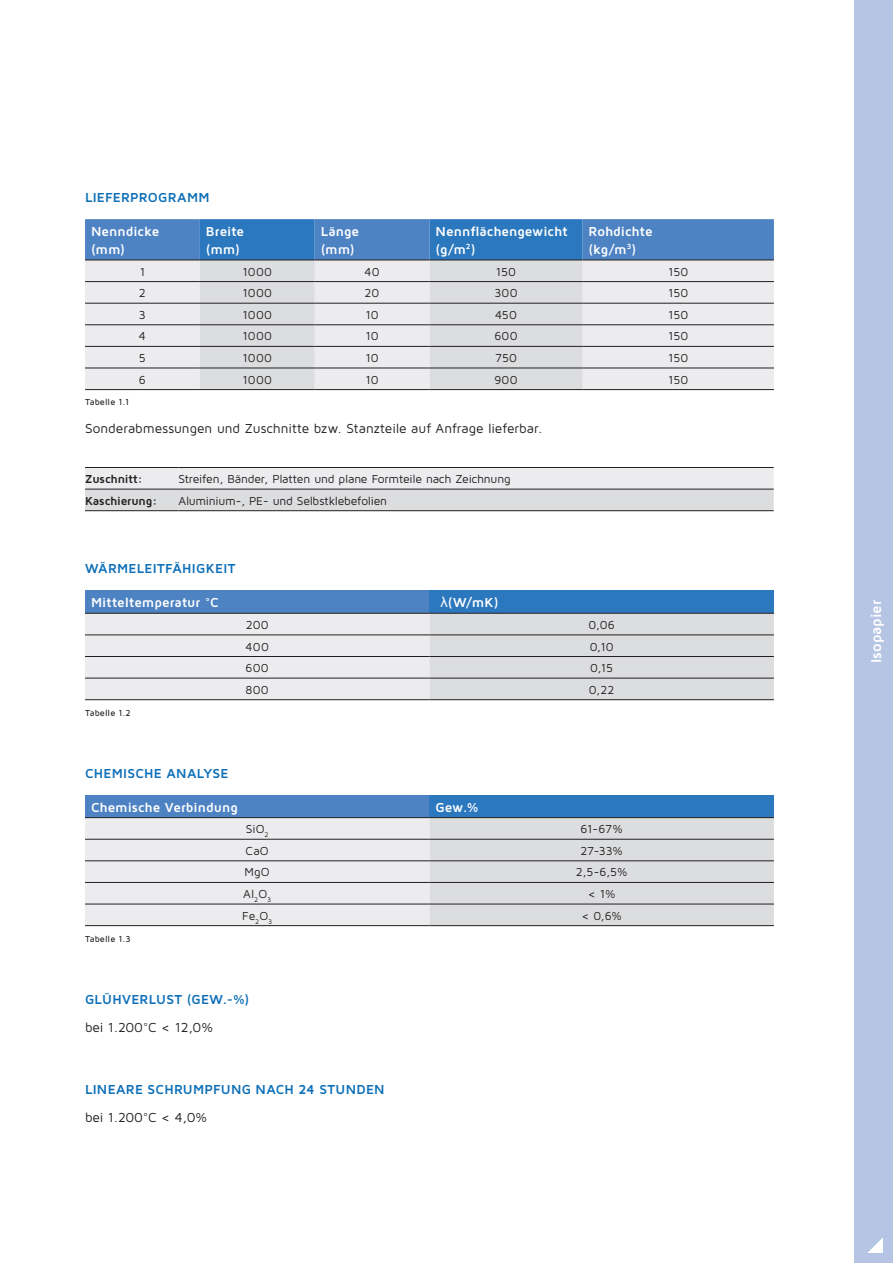
<style>
.page{position:relative;width:893px;height:1263px;background:#fff}
.page>*{position:absolute;margin:0;border:0;box-sizing:border-box;transform-origin:0 0}
.t1{font:700 15px "Maven Pro";color:#fff}
.t2{font:700 13.5px/18px "Maven Pro";color:#fff}
.t3{font:700 13.5px "Maven Pro";letter-spacing:.02em;color:#0c6fb8}
.t4{font:13.5px "Maven Pro";color:#231f20}
.t5{font:12px "Maven Pro";letter-spacing:-.01em;color:#231f20}
.t6{font:700 12px "Maven Pro";letter-spacing:-.01em;color:#231f20}
.t7{font:500 9px "Maven Pro";letter-spacing:.01em;color:#231f20}
.s1{font-family:"Verdana";font-weight:400}
</style>
<div class="page">
<svg style="left:85px;top:219px;width:689px;height:41px;background:#407dbf"></svg>
<div style="left:85px;top:261px;width:689px;height:128px;background:#ececee"></div>
<svg style="left:200px;top:261px;width:383px;height:128px;background:#dedfe1"></svg>
<hr style="left:85px;top:260px;width:115px;height:1px;background:#231f20">
<hr style="left:200px;top:260px;width:115px;height:1px;background:#231f20">
<hr style="left:315px;top:260px;width:114px;height:1px;background:#231f20">
<hr style="left:429px;top:260px;width:154px;height:1px;background:#231f20">
<hr style="left:583px;top:260px;width:191px;height:1px;background:#231f20">
<hr style="left:85px;top:281px;width:115px;height:1px;background:#231f20">
<hr style="left:200px;top:281px;width:115px;height:1px;background:#231f20">
<hr style="left:315px;top:281px;width:114px;height:1px;background:#231f20">
<hr style="left:429px;top:281px;width:154px;height:1px;background:#231f20">
<hr style="left:583px;top:281px;width:191px;height:1px;background:#231f20">
<hr style="left:85px;top:303px;width:115px;height:1px;background:#231f20">
<hr style="left:200px;top:303px;width:115px;height:1px;background:#231f20">
<hr style="left:315px;top:303px;width:114px;height:1px;background:#231f20">
<hr style="left:429px;top:303px;width:154px;height:1px;background:#231f20">
<hr style="left:583px;top:303px;width:191px;height:1px;background:#231f20">
<hr style="left:85px;top:324px;width:115px;height:1px;background:#231f20">
<hr style="left:200px;top:324px;width:115px;height:1px;background:#231f20">
<hr style="left:315px;top:324px;width:114px;height:1px;background:#231f20">
<hr style="left:429px;top:324px;width:154px;height:1px;background:#231f20">
<hr style="left:583px;top:324px;width:191px;height:1px;background:#231f20">
<hr style="left:85px;top:346px;width:115px;height:1px;background:#231f20">
<hr style="left:200px;top:346px;width:115px;height:1px;background:#231f20">
<hr style="left:315px;top:346px;width:114px;height:1px;background:#231f20">
<hr style="left:429px;top:346px;width:154px;height:1px;background:#231f20">
<hr style="left:583px;top:346px;width:191px;height:1px;background:#231f20">
<hr style="left:85px;top:368px;width:115px;height:1px;background:#231f20">
<hr style="left:200px;top:368px;width:115px;height:1px;background:#231f20">
<hr style="left:315px;top:368px;width:114px;height:1px;background:#231f20">
<hr style="left:429px;top:368px;width:154px;height:1px;background:#231f20">
<hr style="left:583px;top:368px;width:191px;height:1px;background:#231f20">
<hr style="left:85px;top:389px;width:115px;height:1px;background:#231f20">
<hr style="left:200px;top:389px;width:115px;height:1px;background:#231f20">
<hr style="left:315px;top:389px;width:114px;height:1px;background:#231f20">
<hr style="left:429px;top:389px;width:154px;height:1px;background:#231f20">
<hr style="left:583px;top:389px;width:191px;height:1px;background:#231f20">
<div style="left:85px;top:590px;width:344px;height:23px;background:#4d82c3"></div>
<div style="left:429px;top:590px;width:345px;height:23px;background:#2c78be"></div>
<svg style="left:85px;top:614px;width:689px;height:85px;background:#e1e2e4"></svg>
<hr style="left:85px;top:613px;width:344px;height:1px;background:#231f20">
<hr style="left:429px;top:613px;width:345px;height:1px;background:#231f20">
<hr style="left:85px;top:635px;width:344px;height:1px;background:#231f20">
<hr style="left:429px;top:635px;width:345px;height:1px;background:#231f20">
<hr style="left:85px;top:656px;width:344px;height:1px;background:#231f20">
<hr style="left:429px;top:656px;width:345px;height:1px;background:#231f20">
<hr style="left:85px;top:678px;width:344px;height:1px;background:#231f20">
<hr style="left:429px;top:678px;width:345px;height:1px;background:#231f20">
<hr style="left:85px;top:699px;width:344px;height:1px;background:#231f20">
<hr style="left:429px;top:699px;width:345px;height:1px;background:#231f20">
<div style="left:85px;top:795px;width:344px;height:23px;background:#4d82c3"></div>
<div style="left:429px;top:795px;width:345px;height:23px;background:#2c78be"></div>
<svg style="left:85px;top:818px;width:689px;height:107px;background:#e1e2e4"></svg>
<hr style="left:85px;top:817px;width:344px;height:1px;background:#231f20">
<hr style="left:429px;top:817px;width:345px;height:1px;background:#231f20">
<hr style="left:85px;top:839px;width:344px;height:1px;background:#231f20">
<hr style="left:429px;top:839px;width:345px;height:1px;background:#231f20">
<hr style="left:85px;top:860px;width:344px;height:1px;background:#231f20">
<hr style="left:429px;top:860px;width:345px;height:1px;background:#231f20">
<hr style="left:85px;top:882px;width:344px;height:1px;background:#231f20">
<hr style="left:429px;top:882px;width:345px;height:1px;background:#231f20">
<hr style="left:85px;top:904px;width:344px;height:1px;background:#231f20">
<hr style="left:429px;top:904px;width:345px;height:1px;background:#231f20">
<hr style="left:85px;top:925px;width:344px;height:1px;background:#231f20">
<hr style="left:429px;top:925px;width:345px;height:1px;background:#231f20">
<svg style="left:85px;top:468px;width:689px;height:42px;background:#e2e2e4"></svg>
<hr style="left:85px;top:467px;width:93px;height:1px;background:#231f20">
<hr style="left:178px;top:467px;width:596px;height:1px;background:#231f20">
<hr style="left:85px;top:489px;width:93px;height:1px;background:#231f20">
<hr style="left:178px;top:489px;width:596px;height:1px;background:#231f20">
<hr style="left:85px;top:510px;width:93px;height:1px;background:#231f20">
<hr style="left:178px;top:510px;width:596px;height:1px;background:#231f20">
<div style="left:855px;top:0;width:38px;height:1263px;background:#b6c5e4"></div>
<svg style="left:867px;top:1237px;width:16px;height:16px"></svg>
<p class="t3" style="left:85px;top:189px;width:126px">LIEFERPROGRAMM</p>
<p class="t2" style="left:91px;top:222px;width:70px">Nenndicke (mm)</p>
<p class="t2" style="left:206px;top:222px;width:40px">Breite (mm)</p>
<p class="t2" style="left:321px;top:222px;width:40px">Länge (mm)</p>
<p class="t2" style="left:435px;top:222px;width:134px">Nennflächengewicht (g/m<sup>2</sup>)</p>
<p class="t2" style="left:589px;top:222px;width:65px">Rohdichte (kg/m<sup>3</sup>)</p>
<p class="t5" style="left:140px;top:264px;width:7px">1</p>
<p class="t5" style="left:243px;top:264px;width:31px">1000</p>
<p class="t5" style="left:364px;top:264px;width:17px">40</p>
<p class="t5" style="left:496px;top:264px;width:22px">150</p>
<p class="t5" style="left:668px;top:264px;width:22px">150</p>
<p class="t5" style="left:139px;top:286px;width:8px">2</p>
<p class="t5" style="left:243px;top:286px;width:31px">1000</p>
<p class="t5" style="left:365px;top:286px;width:16px">20</p>
<p class="t5" style="left:494px;top:286px;width:25px">300</p>
<p class="t5" style="left:668px;top:286px;width:22px">150</p>
<p class="t5" style="left:139px;top:307px;width:8px">3</p>
<p class="t5" style="left:243px;top:307px;width:31px">1000</p>
<p class="t5" style="left:365px;top:307px;width:15px">10</p>
<p class="t5" style="left:495px;top:307px;width:23px">450</p>
<p class="t5" style="left:668px;top:307px;width:22px">150</p>
<p class="t5" style="left:139px;top:329px;width:9px">4</p>
<p class="t5" style="left:243px;top:329px;width:31px">1000</p>
<p class="t5" style="left:365px;top:329px;width:15px">10</p>
<p class="t5" style="left:494px;top:329px;width:25px">600</p>
<p class="t5" style="left:668px;top:329px;width:22px">150</p>
<p class="t5" style="left:139px;top:350px;width:9px">5</p>
<p class="t5" style="left:243px;top:350px;width:31px">1000</p>
<p class="t5" style="left:365px;top:350px;width:15px">10</p>
<p class="t5" style="left:495px;top:350px;width:23px">750</p>
<p class="t5" style="left:668px;top:350px;width:22px">150</p>
<p class="t5" style="left:139px;top:372px;width:8px">6</p>
<p class="t5" style="left:243px;top:372px;width:31px">1000</p>
<p class="t5" style="left:365px;top:372px;width:15px">10</p>
<p class="t5" style="left:494px;top:372px;width:25px">900</p>
<p class="t5" style="left:668px;top:372px;width:22px">150</p>
<p class="t7" style="left:85px;top:397px;width:46px">Tabelle 1.1</p>
<p class="t4" style="left:85px;top:420px;width:459px">Sonderabmessungen und Zuschnitte bzw. Stanzteile auf Anfrage lieferbar.</p>
<p class="t6" style="left:85px;top:471px;width:59px">Zuschnitt:</p>
<p class="t5" style="left:178px;top:471px;width:334px">Streifen, Bänder, Platten und plane Formteile nach Zeichnung</p>
<p class="t6" style="left:85px;top:493px;width:74px">Kaschierung:</p>
<p class="t5" style="left:178px;top:493px;width:210px">Aluminium-, PE- und Selbstklebefolien</p>
<p class="t3" style="left:85px;top:560px;width:152px">WÄRMELEITFÄHIGKEIT</p>
<p class="t2" style="left:91px;top:593px;width:129px">Mitteltemperatur °C</p>
<p class="t2" style="left:440px;top:593px;width:60px"><span class="s1">λ</span>(W/mK)</p>
<p class="t5" style="left:246px;top:617px;width:24px">200</p>
<p class="t5" style="left:588px;top:617px;width:28px">0,06</p>
<p class="t5" style="left:246px;top:639px;width:25px">400</p>
<p class="t5" style="left:590px;top:639px;width:25px">0,10</p>
<p class="t5" style="left:246px;top:660px;width:25px">600</p>
<p class="t5" style="left:590px;top:660px;width:24px">0,15</p>
<p class="t5" style="left:246px;top:682px;width:25px">800</p>
<p class="t5" style="left:589px;top:682px;width:27px">0,22</p>
<p class="t7" style="left:85px;top:707px;width:47px">Tabelle 1.2</p>
<p class="t3" style="left:85px;top:765px;width:145px">CHEMISCHE ANALYSE</p>
<p class="t2" style="left:91px;top:797px;width:148px">Chemische Verbindung</p>
<p class="t2" style="left:435px;top:797px;width:45px">Gew.%</p>
<p class="t5" style="left:246px;top:822px;width:24px">SiO<sub>2</sub></p>
<p class="t5" style="left:581px;top:822px;width:44px">61-67%</p>
<p class="t5" style="left:246px;top:843px;width:25px">CaO</p>
<p class="t5" style="left:580px;top:843px;width:44px">27-33%</p>
<p class="t5" style="left:245px;top:865px;width:27px">MgO</p>
<p class="t5" style="left:576px;top:865px;width:53px">2,5-6,5%</p>
<p class="t5" style="left:243px;top:886px;width:30px">Al<sub>2</sub>O<sub>3</sub></p>
<p class="t5" style="left:588px;top:886px;width:29px">&lt; 1%</p>
<p class="t5" style="left:242px;top:908px;width:32px">Fe<sub>2</sub>O<sub>3</sub></p>
<p class="t5" style="left:581px;top:908px;width:42px">&lt; 0,6%</p>
<p class="t7" style="left:85px;top:933px;width:47px">Tabelle 1.3</p>
<p class="t3" style="left:85px;top:990px;width:166px">GLÜHVERLUST (GEW.-%)</p>
<p class="t4" style="left:85px;top:1018px;width:130px">bei 1.200°C &lt; 12,0%</p>
<p class="t3" style="left:85px;top:1080px;width:301px">LINEARE SCHRUMPFUNG NACH 24 STUNDEN</p>
<p class="t4" style="left:85px;top:1108px;width:124px">bei 1.200°C &lt; 4,0%</p>
<p class="t1" style="left:867px;top:663px;width:65px;rotate:-90deg">Isopapier</p>
</div>
